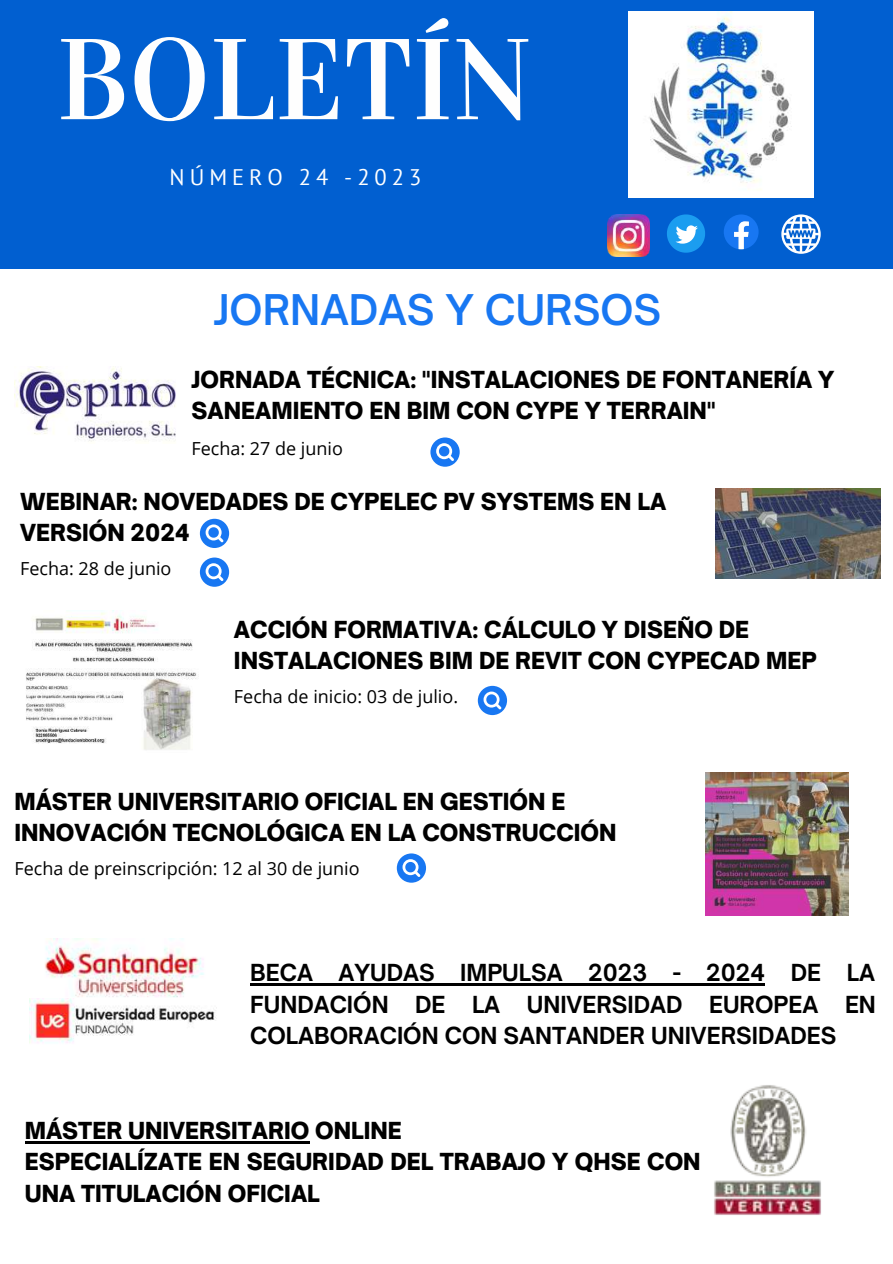
<style>
.page{position:relative;width:893px;height:1264px;background:#fff}
.page>*{position:absolute;margin:0;border:0;box-sizing:border-box;transform-origin:0 0}
.t1{font:115.05px "Vidaloka";color:#fefefe}
.t2{font:600 40.5px "Open Sauce One";color:#1877f2}
.t3{font:900 22.5px/31.5px "Open Sauce One";color:#000}
.t4{font:700 22.5px/31.5px "Open Sauce One";color:#000;text-align:justify}
.t5{font:22.5px "PT Sans";letter-spacing:.22em;color:#fff}
.t6{font:18px "Open Sans";color:#000}
</style>
<div class="page">
<div style="left:0;top:0;width:892px;height:269px;background:#015fd0"></div>
<img style="left:628px;top:12px;width:185px;height:185px">
<svg style="left:781px;top:214px;width:39px;height:40px"></svg>
<svg style="left:724px;top:214px;width:34px;height:35px"></svg>
<svg style="left:667px;top:214px;width:38px;height:39px"></svg>
<img style="left:607px;top:214px;width:42px;height:42px">
<img style="left:26px;top:610px;width:170px;height:140px">
<svg style="left:478px;top:686px;width:29px;height:29px"></svg>
<img style="left:14px;top:366px;width:162px;height:76px">
<svg style="left:430px;top:437px;width:29px;height:29px"></svg>
<img style="left:715px;top:488px;width:165px;height:90px">
<svg style="left:200px;top:519px;width:29px;height:29px"></svg>
<svg style="left:200px;top:557px;width:29px;height:29px"></svg>
<img style="left:705px;top:772px;width:143px;height:143px">
<svg style="left:397px;top:853px;width:29px;height:29px"></svg>
<img style="left:45px;top:938px;width:159px;height:60px">
<img style="left:29px;top:998px;width:188px;height:45px">
<img style="left:714px;top:1085px;width:107px;height:130px">
<hr style="left:250px;top:983px;width:515px;height:2px;background:#000">
<hr style="left:25px;top:1141px;width:284px;height:2px;background:#000">
<h1 class="t1" style="left:57px;top:11px;width:476px">BOLETÍN</h1>
<p class="t5" style="left:170px;top:162px;width:253px">NÚMERO 24 -2023</p>
<h2 class="t2" style="left:214px;top:285px;width:449px">JORNADAS Y CURSOS</h2>
<p class="t3" style="left:191px;top:363px;width:644px">JORNADA TÉCNICA: "INSTALACIONES DE FONTANERÍA Y<br>SANEAMIENTO EN BIM CON CYPE Y TERRAIN"</p>
<p class="t6" style="left:191px;top:435px;width:153px">Fecha: 27 de junio</p>
<p class="t3" style="left:20px;top:485px;width:647px">WEBINAR: NOVEDADES DE CYPELEC PV SYSTEMS EN LA<br>VERSIÓN 2024</p>
<p class="t6" style="left:20px;top:555px;width:153px">Fecha: 28 de junio</p>
<p class="t3" style="left:234px;top:613px;width:584px">ACCIÓN FORMATIVA: CÁLCULO Y DISEÑO DE<br>INSTALACIONES BIM DE REVIT CON CYPECAD MEP</p>
<p class="t6" style="left:234px;top:684px;width:226px">Fecha de inicio: 03 de julio.</p>
<p class="t3" style="left:14px;top:785px;width:603px">MÁSTER UNIVERSITARIO OFICIAL EN GESTIÓN E<br>INNOVACIÓN TECNOLÓGICA EN LA CONSTRUCCIÓN</p>
<p class="t6" style="left:14px;top:855px;width:347px">Fecha de preinscripción: 12 al 30 de junio</p>
<p class="t4" style="left:250px;top:957px;width:627px">BECA AYUDAS IMPULSA 2023 - 2024 DE LA FUNDACIÓN DE LA UNIVERSIDAD EUROPEA EN COLABORACIÓN CON SANTANDER UNIVERSIDADES</p>
<p class="t3" style="left:25px;top:1114px;width:677px">MÁSTER UNIVERSITARIO ONLINE<br>ESPECIALÍZATE EN SEGURIDAD DEL TRABAJO Y QHSE CON<br>UNA TITULACIÓN OFICIAL</p>
</div>
